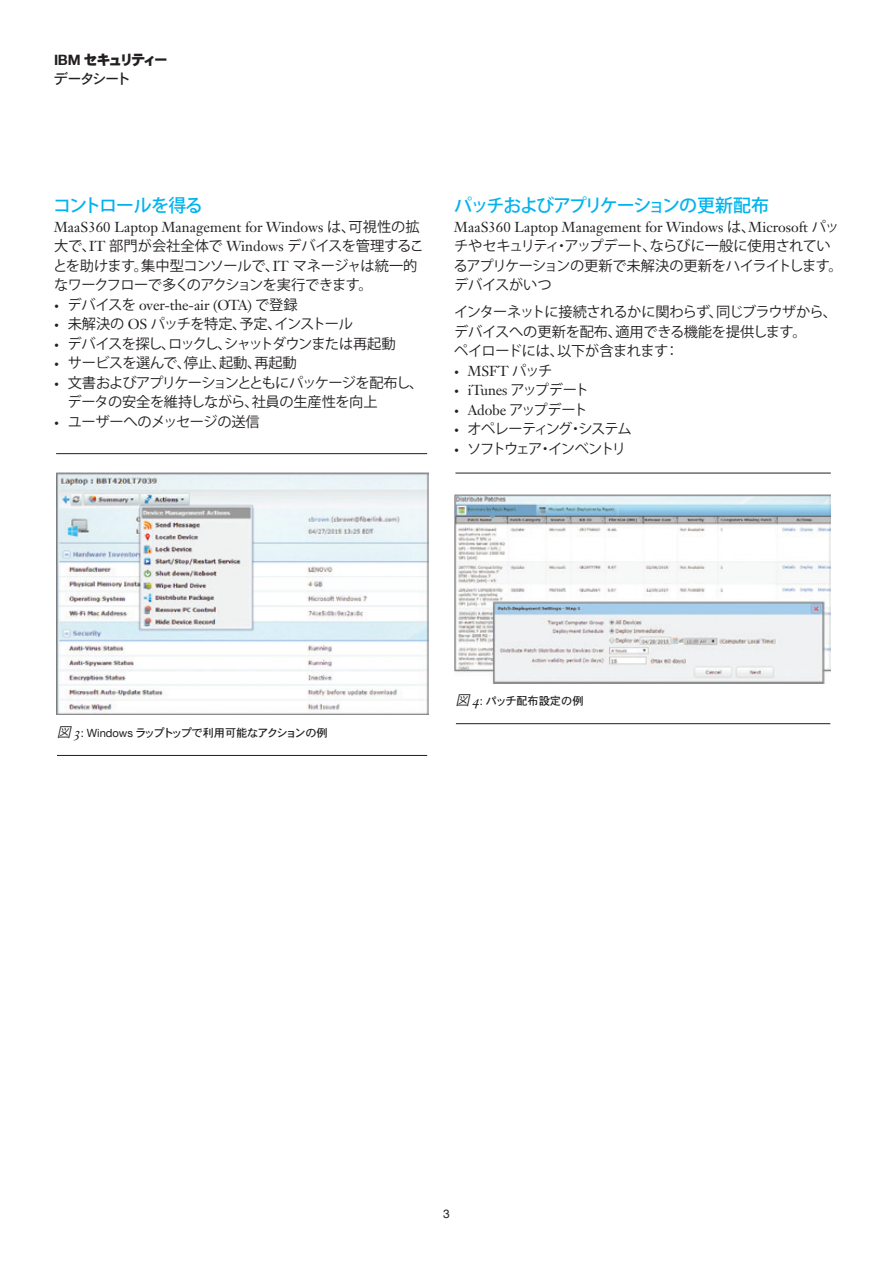
<style>
.page{position:relative;width:893px;height:1263px;background:#fff}
.page>*{position:absolute;margin:0;border:0;box-sizing:border-box;transform-origin:0 0}
._2A_head__color{font:500 18px "Koz Go Pr 6 N";letter-spacing:-.075em;color:#00b3ee}
._2C_body_before_bull{font:14.25px/19.5px "Koz Go Pr 6 N";letter-spacing:-.04em;color:#231f20}
.t1{font:14.25px "Janson Text LT Std";letter-spacing:-.01em;color:#231f20}
._2C_body_before_bull-2{font:14.25px "Koz Go Pr 6 N";letter-spacing:-.07em;color:#231f20}
._2C_body_before_bull-3{font:14.25px "Koz Go Pr 6 N";letter-spacing:-.02em;color:#231f20}
._2C_body_before_bull-4{font:14.25px "Koz Go Pr 6 N";letter-spacing:-.085em;color:#231f20}
._2C_body_before_bull-5{font:14.25px "Koz Go Pr 6 N";letter-spacing:-.13em;color:#231f20}
._0A_business_unit{font:14.25px "Heisei Kaku Go Std W9";letter-spacing:-.18em;color:#231f20}
._0A_collateral_type{font:14.25px "Heisei Kaku Go Std W5";letter-spacing:-.09em;color:#231f20}
._0B_industry_area{font:12px "Helvetica Neue LT Com";color:#231f20}
._2E_figure_caption_w{font:11.25px "Heisei Kaku Go Std W5";letter-spacing:-.115em;color:#231f20}
._2E_figure_caption_w-2{font:11.25px "Heisei Kaku Go Std W5";letter-spacing:-.005em;color:#231f20}
.s1{font-family:"Helvetica Neue LT Com";font-weight:700}
.s2{font-family:"Janson Text LT Std"}
.s3{font-size:9.75px}
.s4{font-family:"Koz Go Pr 6 N"}
.s5{font-family:"Janson Text LT Std";font-size:9.75px}
.s6{font-family:"Koz Go Pr 6 N";font-style:italic;font-size:13.5px}
.s7{font-family:"Janson Text LT Std";font-style:italic;font-size:13.5px}
.s8{font-family:"Helvetica Neue LT Com"}
</style>
<div class="page">
<hr style="left:455px;top:473px;width:376px;height:1px;background:#231f20">
<hr style="left:456px;top:723px;width:374px;height:1px;background:#231f20">
<hr style="left:56px;top:453px;width:371px;height:1px;background:#231f20">
<hr style="left:57px;top:755px;width:370px;height:1px;background:#231f20">
<img style="left:56px;top:473px;width:372px;height:241px">
<img style="left:455px;top:495px;width:375px;height:189px">
<p class="_0A_business_unit" style="left:54px;top:51px;width:116px"><span class="s1">IBM</span> セキュリティー</p>
<p class="_0A_collateral_type" style="left:54px;top:70px;width:78px">データシート</p>
<p class="_2A_head__color" style="left:53px;top:195px;width:151px">コントロールを得る</p>
<p class="_2C_body_before_bull" style="left:53px;top:217px;width:373px"><span class="s2">MaaS360 Laptop Management for Windows</span> は、可視性の拡大で、<span class="s2">IT</span> 部門が会社全体で <span class="s2">Windows</span> デバイスを管理することを助けます。集中型コンソールで、<span class="s2">IT</span> マネージャは統一的なワークフローで多くのアクションを実行できます。</p>
<p class="t1" style="left:54px;top:296px;width:245px"><span class="s3">•</span> <span class="s4">デバイスを</span> over-the-air (OTA) <span class="s4">で登録</span></p>
<p class="_2C_body_before_bull" style="left:54px;top:314px;width:300px"><span class="s5">•</span> 未解決の <span class="s2">OS</span> パッチを特定、予定、インストール</p>
<p class="_2C_body_before_bull-2" style="left:54px;top:335px;width:343px"><span class="s5">•</span> デバイスを探し、ロックし、シャットダウンまたは再起動</p>
<p class="_2C_body_before_bull" style="left:54px;top:353px;width:244px"><span class="s5">•</span> サービスを選んで、停止、起動、再起動</p>
<p class="_2C_body_before_bull" style="left:67px;top:373px;width:358px;text-indent:-13px"><span class="s5">•</span> 文書およびアプリケーションとともにパッケージを配布し、データの安全を維持しながら、社員の生産性を向上</p>
<p class="_2C_body_before_bull-3" style="left:54px;top:413px;width:207px"><span class="s5">•</span> ユーザーへのメッセージの送信</p>
<p class="_2A_head__color" style="left:454px;top:195px;width:316px">パッチおよびアプリケーションの更新配布</p>
<p class="_2C_body_before_bull" style="left:453px;top:217px;width:391px"><span class="s2">MaaS360 Laptop Management for Windows</span> は、<span class="s2">Microsoft</span> パッチやセキュリティ・アップデート、ならびに一般に使用されているアプリケーションの更新で未解決の更新をハイライトします。デバイスがいつ</p>
<p class="_2C_body_before_bull" style="left:454px;top:302px;width:384px">インターネットに接続されるかに関わらず、同じブラウザから、デバイスへの更新を配布、適用できる機能を提供します。</p>
<p class="_2C_body_before_bull" style="left:454px;top:341px;width:226px">ペイロードには、以下が含まれます：</p>
<p class="t1" style="left:454px;top:362px;width:100px"><span class="s3">•</span> MSFT <span class="s4">パッチ</span></p>
<p class="t1" style="left:454px;top:381px;width:136px"><span class="s3">•</span> iTunes <span class="s4">アップデート</span></p>
<p class="_2C_body_before_bull" style="left:454px;top:400px;width:135px"><span class="s5">•</span> <span class="s2">Adobe</span> アップデート</p>
<p class="_2C_body_before_bull-4" style="left:454px;top:421px;width:179px"><span class="s5">•</span> オペレーティング・システム</p>
<p class="_2C_body_before_bull-5" style="left:454px;top:440px;width:173px"><span class="s5">•</span> ソフトウェア・インベントリ</p>
<p class="_2E_figure_caption_w" style="left:57px;top:726px;width:272px"><span class="s6">図</span> <span class="s7">3</span><span class="s8">: Windows</span> ラップトップで利用可能なアクションの例</p>
<p class="_2E_figure_caption_w-2" style="left:456px;top:694px;width:129px"><span class="s6">図</span> <span class="s7">4</span><span class="s8">:</span> パッチ配布設定の例</p>
<p class="_0B_industry_area" style="left:443px;top:1206px;width:8px">3</p>
</div>
